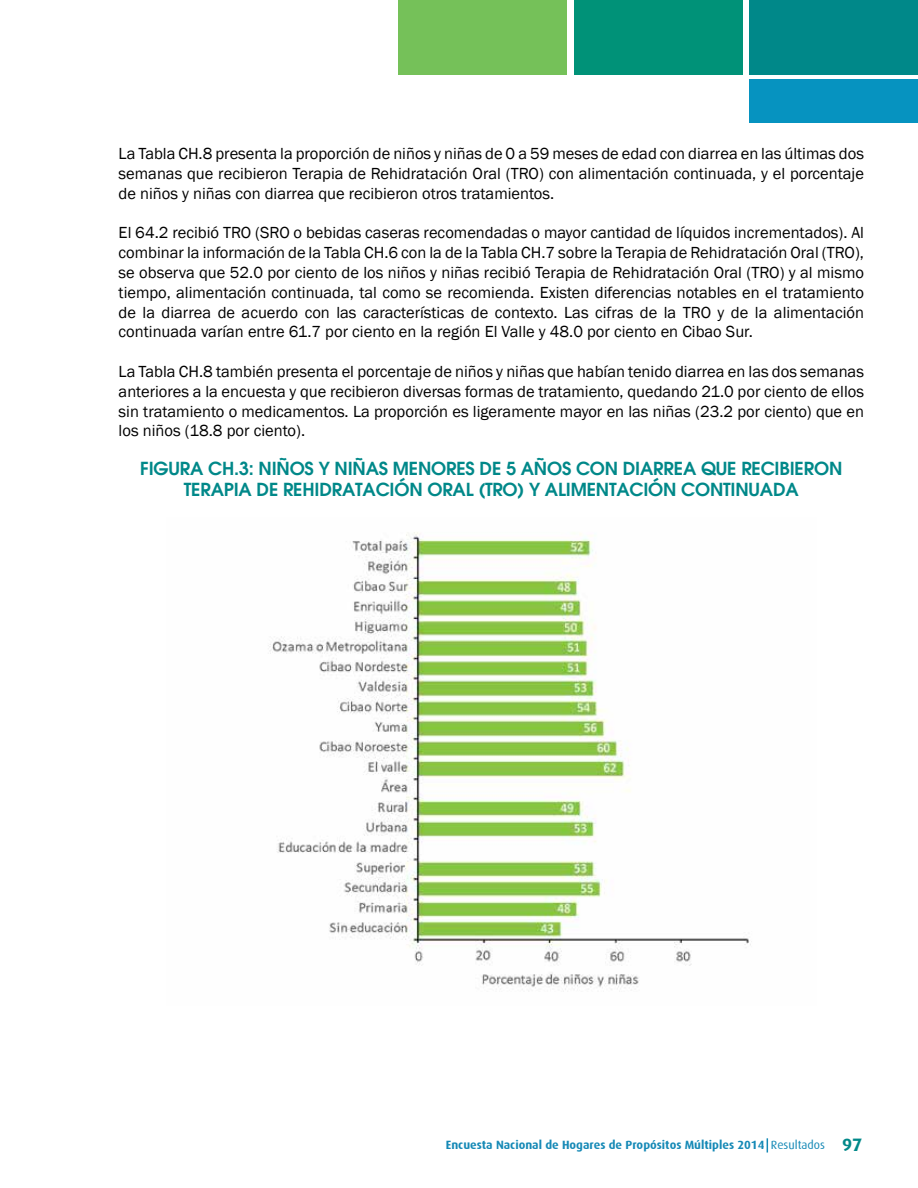
<style>
.page{position:relative;width:918px;height:1188px;background:#fff}
.page>*{position:absolute;margin:0;border:0;box-sizing:border-box;transform-origin:0 0}
.t1{font:600 18px/21px "Avant Garde";letter-spacing:-.01em;color:#008889;text-align:center}
.t2{font:16.5px/19.8px "Franklin Gothic";color:#000;text-align:justify}
.t3{font:700 12px "Dax";color:#1589b6}
.s1{font-weight:400}
.s2{font-size:18px;color:#008889}
</style>
<div class="page">
<svg style="left:767px;top:1138px;width:1px;height:15px"></svg>
<div style="left:574px;top:0;width:169px;height:75px;background:#009278"></div>
<div style="left:749px;top:0;width:168px;height:75px;background:#008889"></div>
<div style="left:749px;top:79px;width:169px;height:43px;background:#0693c0"></div>
<div style="left:398px;top:0;width:169px;height:75px;background:#75c159"></div>
<img style="left:269px;top:532px;width:482px;height:460px">
<p class="t2" style="left:119px;top:144px;width:747px">La Tabla CH.8 presenta la proporción de niños y niñas de 0 a 59 meses de edad con diarrea en las últimas dos semanas que recibieron Terapia de Rehidratación Oral (TRO) con alimentación continuada, y el porcentaje de niños y niñas con diarrea que recibieron otros tratamientos.</p>
<p class="t2" style="left:119px;top:223px;width:747px">El 64.2 recibió TRO (SRO o bebidas caseras recomendadas o mayor cantidad de líquidos incrementados). Al combinar la información de la Tabla CH.6 con la de la Tabla CH.7 sobre la Terapia de Rehidratación Oral (TRO), se observa que 52.0 por ciento de los niños y niñas recibió Terapia de Rehidratación Oral (TRO) y al mismo tiempo, alimentación continuada, tal como se recomienda. Existen diferencias notables en el tratamiento de la diarrea de acuerdo con las características de contexto. Las cifras de la TRO y de la alimentación continuada varían entre 61.7 por ciento en la región El Valle y 48.0 por ciento en Cibao Sur.</p>
<p class="t2" style="left:119px;top:362px;width:747px">La Tabla CH.8 también presenta el porcentaje de niños y niñas que habían tenido diarrea en las dos semanas anteriores a la encuesta y que recibieron diversas formas de tratamiento, quedando 21.0 por ciento de ellos sin tratamiento o medicamentos. La proporción es ligeramente mayor en las niñas (23.2 por ciento) que en los niños (18.8 por ciento).</p>
<p class="t1" style="left:140px;top:458px;width:703px">FIGURA CH.3: NIÑOS Y NIÑAS MENORES DE 5 AÑOS CON DIARREA QUE RECIBIERON<br>TERAPIA DE REHIDRATACIÓN ORAL (TRO) Y ALIMENTACIÓN CONTINUADA</p>
<p class="t3" style="left:446px;top:1138px;width:418px">Encuesta Nacional de Hogares de Propósitos Múltiples 2014 <span class="s1">Resultados</span> <span class="s2">97</span></p>
</div>
